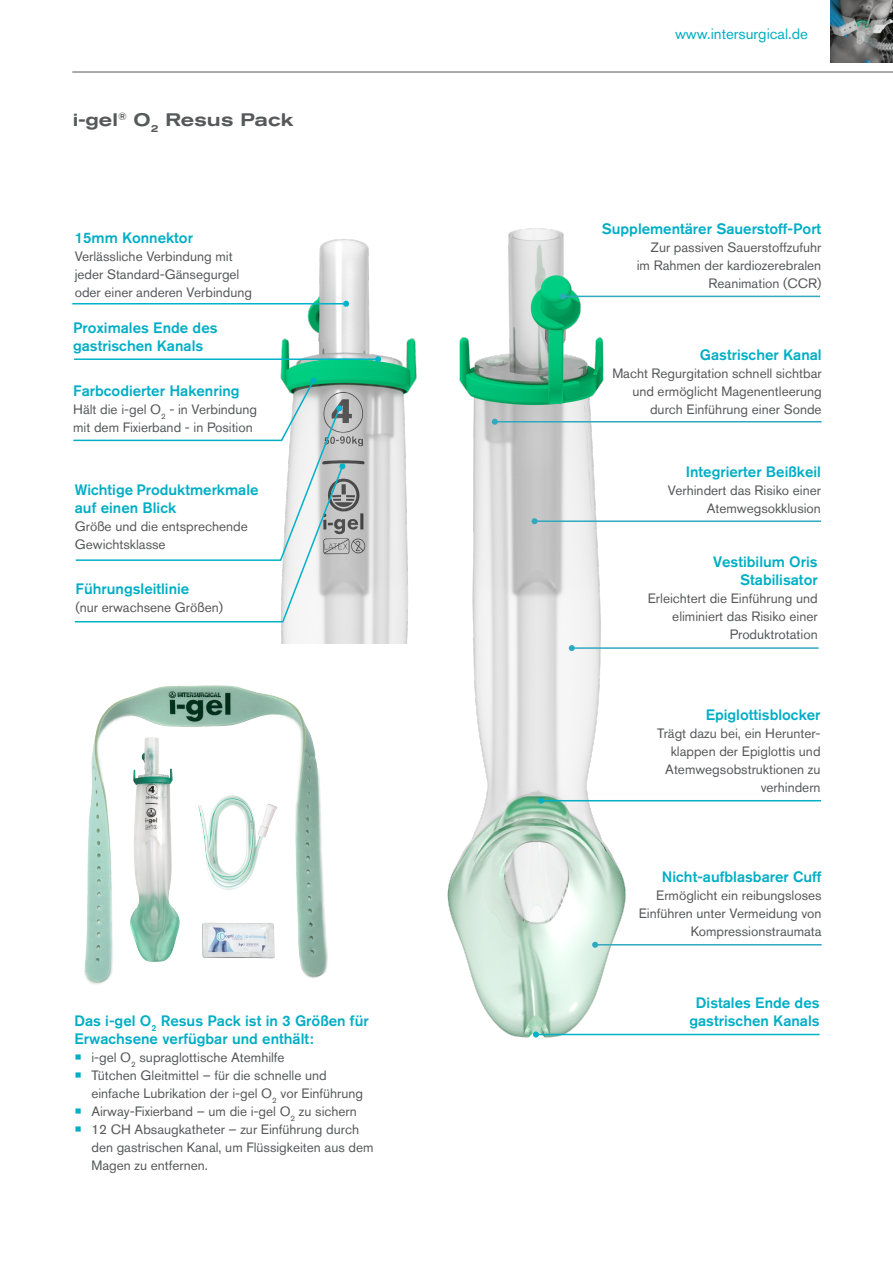
<style>
.page{position:relative;width:893px;height:1263px;background:#fff}
.page>*{position:absolute;margin:0;border:0;box-sizing:border-box;transform-origin:0 0}
.t1{font:500 expanded 18px "Akzidenz Grotesk BQ";color:#57585a}
.t2{font:500 15px/18px "Akzidenz Grotesk BQ";color:#00aec5}
.t3{font:15px "Akzidenz Grotesk BQ";color:#00aec5}
.t4{font:13.5px/18px "Akzidenz Grotesk BQ";color:#57585a;text-align:right}
.s1{font-size:22.5px;color:#00aec5}
</style>
<div class="page">
<hr style="left:72px;top:72px;width:821px;height:1px;background:#57585a">
<img style="left:830px;top:0;width:63px;height:62px">
<img style="left:255px;top:239px;width:162px;height:405px">
<img style="left:447px;top:228px;width:194px;height:810px">
<img style="left:84px;top:685px;width:244px;height:300px">
<hr style="left:541px;top:800px;width:280px;height:1px;background:#00aec5">
<svg style="left:538px;top:798px;width:6px;height:6px"></svg>
<img style="left:98px;top:725px;width:113px;height:247px">
<img style="left:190px;top:916px;width:92px;height:49px">
<img style="left:187px;top:779px;width:96px;height:117px">
<hr style="left:534px;top:520px;width:287px;height:2px;background:#30a8c0">
<svg style="left:531px;top:518px;width:6px;height:6px"></svg>
<hr style="left:572px;top:647px;width:247px;height:2px;background:#30a8c0">
<svg style="left:569px;top:645px;width:6px;height:6px"></svg>
<hr style="left:563px;top:296px;width:257px;height:1px;background:#30a8c0">
<svg style="left:560px;top:293px;width:6px;height:6px"></svg>
<hr style="left:495px;top:421px;width:327px;height:1px;background:#30a8c0">
<svg style="left:492px;top:419px;width:6px;height:6px"></svg>
<hr style="left:595px;top:944px;width:227px;height:1px;background:#30a8c0">
<svg style="left:592px;top:942px;width:6px;height:6px"></svg>
<hr style="left:72px;top:303px;width:274px;height:1px;background:#00b3c9">
<svg style="left:343px;top:301px;width:6px;height:6px"></svg>
<svg style="left:73px;top:377px;width:272px;height:246px"></svg>
<hr style="left:74px;top:358px;width:304px;height:2px;background:#00b3c9">
<svg style="left:375px;top:356px;width:6px;height:6px"></svg>
<hr style="left:536px;top:1034px;width:284px;height:1px;background:#00b3c9">
<svg style="left:533px;top:1031px;width:6px;height:6px"></svg>
<h1 class="t1" style="left:73px;top:109px;width:222px">i-gel<sup>®</sup> O<sub>2</sub> Resus Pack</h1>
<p class="t2" style="left:75px;top:228px;width:120px">15mm Konnektor</p>
<p class="t4" style="left:75px;top:247px;width:179px;text-align:left">Verlässliche Verbindung mit jeder Standard-Gänsegurgel oder einer anderen Verbindung</p>
<p class="t2" style="left:73px;top:318px;width:146px">Proximales Ende des gastrischen Kanals</p>
<p class="t2" style="left:73px;top:381px;width:168px">Farbcodierter Hakenring</p>
<p class="t4" style="left:73px;top:400px;width:185px;text-align:left">Hält die i-gel O<sub>2</sub> - in Verbindung mit dem Fixierband - in Position</p>
<p class="t2" style="left:75px;top:480px;width:185px">Wichtige Produktmerkmale auf einen Blick</p>
<p class="t4" style="left:75px;top:517px;width:174px;text-align:left">Größe und die entsprechende<br>Gewichtsklasse</p>
<p class="t2" style="left:76px;top:579px;width:115px">Führungsleitlinie</p>
<p class="t4" style="left:76px;top:598px;width:149px">(nur erwachsene Größen)</p>
<p class="t2" style="left:74px;top:1011px;width:296px">Das i-gel O<sub>2</sub> Resus Pack ist in 3 Größen für<br>Erwachsene verfügbar und enthält:</p>
<p class="t4" style="left:74px;top:1048px;width:212px"><span class="s1">•</span> i-gel O<sub>2</sub> supraglottische Atemhilfe</p>
<p class="t4" style="left:91px;top:1066px;width:273px;text-align:left;text-indent:-17px"><span class="s1">•</span> Tütchen Gleitmittel – für die schnelle und einfache Lubrikation der i-gel O<sub>2</sub> vor Einführung</p>
<p class="t4" style="left:74px;top:1102px;width:284px"><span class="s1">•</span> Airway-Fixierband – um die i-gel O<sub>2</sub> zu sichern</p>
<p class="t4" style="left:91px;top:1120px;width:284px;text-align:left;text-indent:-17px"><span class="s1">•</span> 12 CH Absaugkatheter – zur Einführung durch den gastrischen Kanal, um Flüssigkeiten aus dem<br>Magen zu entfernen.</p>
<p class="t3" style="left:675px;top:25px;width:134px">www.intersurgical.de</p>
<p class="t2" style="left:602px;top:219px;width:221px">Supplementärer Sauerstoff-Port</p>
<p class="t4" style="left:637px;top:238px;width:186px">Zur passiven Sauerstoffzufuhr im Rahmen der kardiozerebralen<br>Reanimation (CCR)</p>
<p class="t2" style="left:700px;top:345px;width:123px">Gastrischer Kanal</p>
<p class="t4" style="left:612px;top:364px;width:211px">Macht Regurgitation schnell sichtbar und ermöglicht Magenentleerung durch Einführung einer Sonde</p>
<p class="t2" style="left:686px;top:462px;width:137px">Integrierter Beißkeil</p>
<p class="t4" style="left:668px;top:481px;width:154px">Verhindert das Risiko einer<br>Atemwegsokklusion</p>
<p class="t2" style="left:713px;top:552px;width:106px;text-align:right">Vestibilum Oris<br>Stabilisator</p>
<p class="t4" style="left:648px;top:589px;width:171px">Erleichtert die Einführung und eliminiert das Risiko einer<br>Produktrotation</p>
<p class="t2" style="left:706px;top:705px;width:116px">Epiglottisblocker</p>
<p class="t4" style="left:657px;top:724px;width:165px">Trägt dazu bei, ein Herunter&shy;klappen der Epiglottis und<br>Atemwegsobstruktionen zu verhindern</p>
<p class="t2" style="left:662px;top:867px;width:161px">Nicht-aufblasbarer Cuff</p>
<p class="t4" style="left:639px;top:886px;width:184px">Ermöglicht ein reibungsloses<br>Einführen unter Vermeidung von<br>Kompressionstraumata</p>
<p class="t2" style="left:689px;top:993px;width:132px;text-align:center">Distales Ende des gastrischen Kanals</p>
</div>
